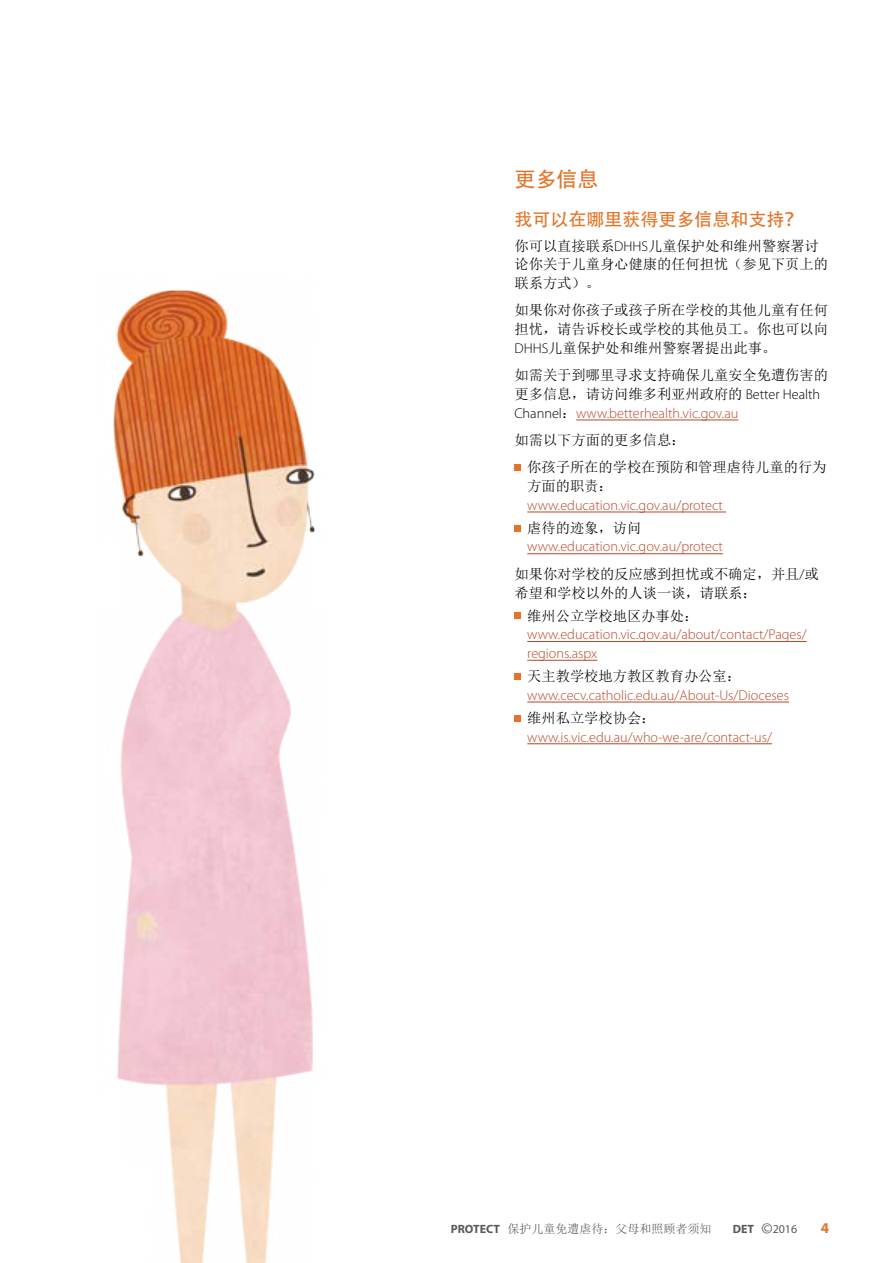
<style>
.page{position:relative;width:893px;height:1263px;background:#fff}
.page>*{position:absolute;margin:0;border:0;box-sizing:border-box;transform-origin:0 0}
.t1{font:21px "Adobe Heiti Std";color:#e47326}
.t2{font:18px "Adobe Heiti Std";color:#e47326}
.t3{font:700 15px "Myriad Pro";color:#e47326}
.t4{font:14.25px/18.8px "Sim Sun";color:#000}
.t5{font:300 14.25px/18.8px "Myriad Pro";color:#bc4627}
.t6{font:12px "Sim Sun";color:#58595b}
.t7{font:12px "Myriad Pro";color:#58595b}
.s1{font-family:"Myriad Pro";font-weight:300}
.s2{color:#000}
.s3{font-family:"Sim Sun";font-weight:400;color:#000}
.s4{font-family:"Myriad Pro";font-weight:700}
.s5{font-weight:700}
.s6{font-size:16.5px}
</style>
<div class="page">
<img style="left:113px;top:289px;width:488px;height:974px">
<hr style="left:576px;top:420px;width:162px;height:1px;background:#bc4627">
<hr style="left:527px;top:512px;width:199px;height:1px;background:#bc4627">
<hr style="left:527px;top:553px;width:196px;height:1px;background:#bc4627">
<hr style="left:527px;top:641px;width:280px;height:1px;background:#bc4627">
<hr style="left:527px;top:660px;width:70px;height:1px;background:#bc4627">
<hr style="left:527px;top:702px;width:262px;height:1px;background:#bc4627">
<hr style="left:527px;top:743px;width:245px;height:1px;background:#bc4627">
<div style="left:514px;top:464px;width:7px;height:7px;background:#e47326"></div>
<div style="left:514px;top:525px;width:7px;height:6px;background:#e47326"></div>
<div style="left:514px;top:613px;width:7px;height:6px;background:#e47326"></div>
<div style="left:514px;top:673px;width:7px;height:6px;background:#e47326"></div>
<div style="left:514px;top:715px;width:7px;height:6px;background:#e47326"></div>
<h1 class="t1" style="left:514px;top:167px;width:85px">更多信息</h1>
<p class="t2" style="left:514px;top:208px;width:289px">我可以在哪里获得更多信息和支持？</p>
<p class="t4" style="left:514px;top:236px;width:315px">你可以直接联系<span class="s1">DHHS</span>儿童保护处和维州警察署讨论你关于儿童身心健康的任何担忧（参见下页上的联系方式）。</p>
<p class="t4" style="left:514px;top:301px;width:315px;text-align:justify">如果你对你孩子或孩子所在学校的其他儿童有任何担忧，请告诉校长或学校的其他员工。你也可以向<span class="s1">DHHS</span>儿童保护处和维州警察署提出此事。</p>
<p class="t4" style="left:514px;top:366px;width:315px">如需关于到哪里寻求支持确保儿童安全免遭伤害的更多信息，请访问维多利亚州政府的 <span class="s1">Better Health</span></p>
<p class="t5" style="left:514px;top:403px;width:225px"><span class="s2">Channel</span><span class="s3">：</span>www.betterhealth.vic.gov.au</p>
<p class="t4" style="left:527px;top:426px;width:301px;line-height:27.2px;text-indent:-13px">如需以下方面的更多信息：<br>你孩子所在的学校在预防和管理虐待儿童的行为</p>
<p class="t4" style="left:527px;top:476px;width:87px">方面的职责：</p>
<p class="t5" style="left:527px;top:495px;width:197px">www.education.vic.gov.au/protect</p>
<p class="t4" style="left:527px;top:518px;width:115px">虐待的迹象，访问</p>
<p class="t5" style="left:527px;top:537px;width:197px">www.education.vic.gov.au/protect</p>
<p class="t4" style="left:514px;top:564px;width:306px">如果你对学校的反应感到担忧或不确定，并且<span class="s1">/</span>或希望和学校以外的人谈一谈，请联系：</p>
<p class="t4" style="left:527px;top:606px;width:172px">维州公立学校地区办事处：</p>
<p class="t5" style="left:527px;top:625px;width:281px">www.education.vic.gov.au/about/contact/Pages/ regions.aspx</p>
<p class="t4" style="left:527px;top:666px;width:215px">天主教学校地方教区教育办公室：</p>
<p class="t5" style="left:527px;top:685px;width:263px">www.cecv.catholic.edu.au/About-Us/Dioceses</p>
<p class="t4" style="left:527px;top:708px;width:130px">维州私立学校协会：</p>
<p class="t5" style="left:527px;top:727px;width:246px">www.is.vic.edu.au/who-we-are/contact-us/</p>
<p class="t6" style="left:451px;top:1222px;width:262px"><span class="s4">PROTECT</span> 保护儿童免遭虐待：父母和照顾者须知</p>
<p class="t7" style="left:733px;top:1221px;width:66px"><span class="s5">DET</span> <span class="s6">©</span>2016</p>
<p class="t3" style="left:821px;top:1218px;width:10px">4</p>
</div>
